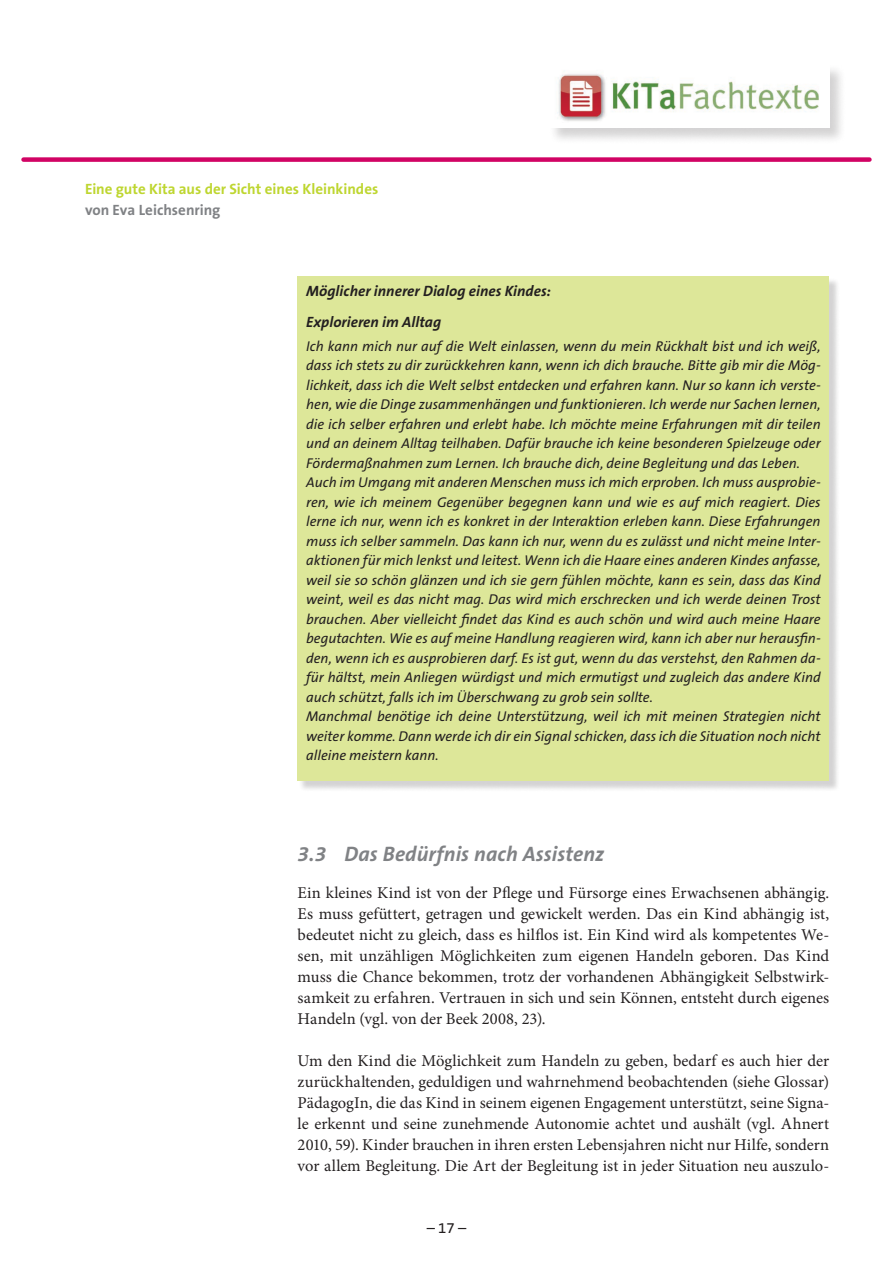
<style>
.page{position:relative;width:893px;height:1263px;background:#fff}
.page>*{position:absolute;margin:0;border:0;box-sizing:border-box;transform-origin:0 0}
.Überschrift_2{font:italic 700 21px "The Sans B7";letter-spacing:.005em;color:#808285}
.Studientext-Fließtex{font:16.5px/21px "Minion Pro";color:#231f20;text-align:justify}
.Farbiger_Kasten_-_Üb{font:italic 700 15px "The Sans B7";color:#231f20}
.t1{font:700 15px "The Sans B7";color:#bed630}
.t2{font:700 15px "The Sans B7";color:#808285}
.t3{font:15px "The Sans B5 Plain";color:#231f20}
.Farbiger_Kasten{font:italic 14.25px/19.5px "The Sans B5 Plain";color:#231f20;text-align:justify}
</style>
<div class="page">
<div style="left:24px;top:157px;width:845px;height:5px;background:#d10364"></div>
<div style="left:548px;top:63px;width:298px;height:82px;background:#231f20;opacity:.2"></div>
<img style="left:549px;top:64px;width:280px;height:64px">
<div style="left:299px;top:278px;width:541px;height:513px;background:#231f20;opacity:.2"></div>
<div style="left:298px;top:276px;width:531px;height:504px;background:#dde799"></div>
<p class="t1" style="left:85px;top:181px;width:295px">Eine gute Kita aus der Sicht eines Kleinkindes</p>
<p class="t2" style="left:85px;top:202px;width:137px">von Eva Leichsenring</p>
<p class="Farbiger_Kasten_-_Üb" style="left:306px;top:283px;width:246px">Möglicher innerer Dialog eines Kindes:</p>
<p class="Farbiger_Kasten_-_Üb" style="left:306px;top:314px;width:137px">Explorieren im Alltag</p>
<p class="Farbiger_Kasten" style="left:306px;top:336px;width:516px">Ich kann mich nur auf die Welt einlassen, wenn du mein Rückhalt bist und ich weiß, dass ich stets zu dir zurückkehren kann, wenn ich dich brauche. Bitte gib mir die Mög&shy;lichkeit, dass ich die Welt selbst entdecken und erfahren kann. Nur so kann ich verste&shy;hen, wie die Dinge zusammenhängen und funktionieren. Ich werde nur Sachen lernen, die ich selber erfahren und erlebt habe. Ich möchte meine Erfahrungen mit dir teilen und an deinem Alltag teilhaben. Dafür brauche ich keine besonderen Spielzeuge oder Fördermaßnahmen zum Lernen. Ich brauche dich, deine Begleitung und das Leben.</p>
<p class="Farbiger_Kasten" style="left:306px;top:473px;width:516px">Auch im Umgang mit anderen Menschen muss ich mich erproben. Ich muss ausprobie&shy;ren, wie ich meinem Gegenüber begegnen kann und wie es auf mich reagiert. Dies lerne ich nur, wenn ich es konkret in der Interaktion erleben kann. Diese Erfahrungen muss ich selber sammeln. Das kann ich nur, wenn du es zulässt und nicht meine Inter&shy;aktionen für mich lenkst und leitest. Wenn ich die Haare eines anderen Kindes anfasse, weil sie so schön glänzen und ich sie gern fühlen möchte, kann es sein, dass das Kind weint, weil es das nicht mag. Das wird mich erschrecken und ich werde deinen Trost brauchen. Aber vielleicht findet das Kind es auch schön und wird auch meine Haare begutachten. Wie es auf meine Handlung reagieren wird, kann ich aber nur herausfin&shy;den, wenn ich es ausprobieren darf. Es ist gut, wenn du das verstehst, den Rahmen da&shy;für hältst, mein Anliegen würdigst und mich ermutigst und zugleich das andere Kind auch schützt, falls ich im Überschwang zu grob sein sollte.</p>
<p class="Farbiger_Kasten" style="left:306px;top:707px;width:516px">Manchmal benötige ich deine Unterstützung, weil ich mit meinen Strategien nicht weiter komme. Dann werde ich dir ein Signal schicken, dass ich die Situation noch nicht alleine meistern kann.</p>
<p class="Überschrift_2" style="left:298px;top:842px;width:308px">3.3 Das Bedürfnis nach Assistenz</p>
<p class="Studientext-Fließtex" style="left:298px;top:882px;width:533px">Ein kleines Kind ist von der Pflege und Fürsorge eines Erwachsenen abhängig.<br>Es muss gefüttert, getragen und gewickelt werden. Das ein Kind abhängig ist, bedeutet nicht zu gleich, dass es hilflos ist. Ein Kind wird als kompetentes We&shy;sen, mit unzähligen Möglichkeiten zum eigenen Handeln geboren. Das Kind muss die Chance bekommen, trotz der vorhandenen Abhängigkeit Selbstwirk&shy;samkeit zu erfahren. Vertrauen in sich und sein Können, entsteht durch eigenes Handeln (vgl. von der Beek 2008, 23).</p>
<p class="Studientext-Fließtex" style="left:298px;top:1050px;width:533px">Um den Kind die Möglichkeit zum Handeln zu geben, bedarf es auch hier der zurückhaltenden, geduldigen und wahrnehmend beobachtenden (siehe Glossar)<br>PädagogIn, die das Kind in seinem eigenen Engagement unterstützt, seine Signa&shy;le erkennt und seine zunehmende Autonomie achtet und aushält (vgl. Ahnert 2010, 59). Kinder brauchen in ihren ersten Lebensjahren nicht nur Hilfe, sondern vor allem Begleitung. Die Art der Begleitung ist in jeder Situation neu auszulo-</p>
<p class="t3" style="left:427px;top:1219px;width:41px">– 17 –</p>
</div>
